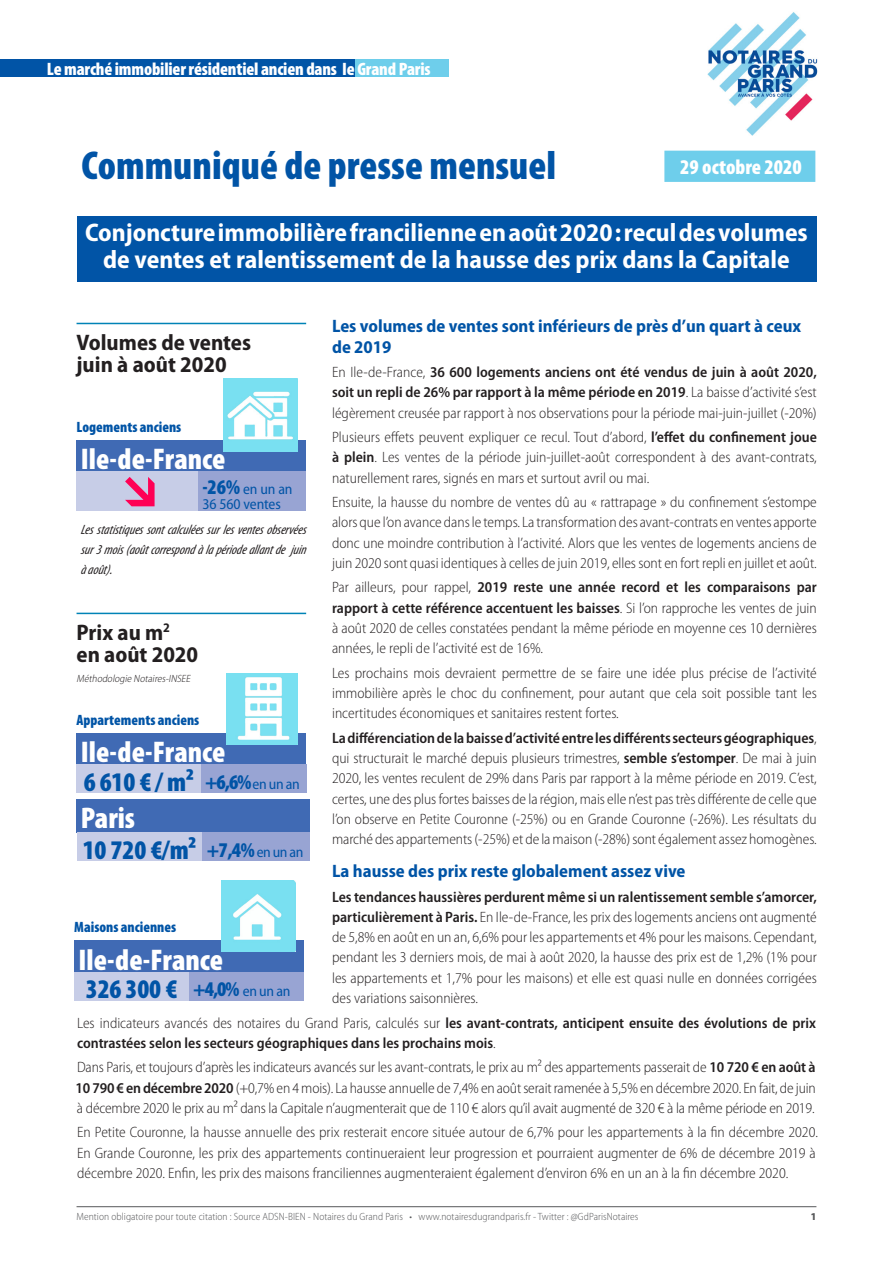
<style>
.page{position:relative;width:893px;height:1263px;background:#fff}
.page>*{position:absolute;margin:0;border:0;box-sizing:border-box;transform-origin:0 0}
.t1{font:900 condensed 40.5px "Myriad Pro";color:#0154a6}
.NOT_CI_Tableau_SCHEM{font:900 condensed 30px "Myriad Pro";color:#fff}
.NOT_CI_Tableau_SCHEM-2{font:900 condensed 27px "Myriad Pro";letter-spacing:-.005em;color:#0154a6}
.NOT_CI_Titre2_intro{font:700 semi-condensed 25.5px "Myriad Pro";color:#fff}
.NOT_CI_Titre2{font:700 semi-condensed 22.5px/22.5px "Myriad Pro";color:#231f20}
.t2{font:900 condensed 21px "Myriad Pro";color:#fff}
.NOT_CI_Titre2_bleu{font:700 semi-condensed 18px/20.2px "Myriad Pro";color:#0154a6}
.NOT_CI_Tetiere_suite{font:900 condensed 18px "Myriad Pro";letter-spacing:-.01em;color:#fff}
.NOT_CI_Titre2_bleu-2{font:300 semi-condensed 15px/20.2px "Myriad Pro";color:#231f20;text-align:justify}
.NOT_CI_Titre2_bleu-3{font:600 semi-condensed 15px/20.2px "Myriad Pro";color:#231f20}
.NOT_CI_Tableau_SCHEM-3{font:semi-condensed 15px "Myriad Pro";letter-spacing:-.015em;color:#0154a6}
.NOT_CI_Tableau_ID{font:900 condensed 15px "Myriad Pro";color:#0154a6}
.NOT_CI_Reference{font:italic condensed 13.5px/19.8px "Myriad Pro";color:#231f20;text-align:justify}
.NOT_CI_Pied_Page{font:300 semi-condensed 10.5px "Myriad Pro";letter-spacing:.005em;color:#57585a}
.NOT_CI_Reference_pet{font:italic 300 semi-condensed 10.5px "Myriad Pro";color:#231f20}
.NOT_CI_Pied_Page-2{font:900 semi-condensed 10.5px "Myriad Pro";color:#57585a}
.s1{font-weight:600}
.s2{font-weight:300}
.s3{font-weight:900;font-stretch:condensed;font-size:21px}
</style>
<div class="page">
<div style="left:0;top:60px;width:380px;height:17px;background:#0154a6"></div>
<img style="left:664px;top:12px;width:154px;height:139px">
<div style="left:355px;top:60px;width:94px;height:17px;background:#6eceeb"></div>
<hr style="left:77px;top:1206px;width:739px;height:1px;background:#57585a">
<div style="left:534px;top:63px;width:154px;height:18px;background:#fff"></div>
<div style="left:664px;top:151px;width:151px;height:31px;background:#6eceeb;border:2px solid #6eceeb"></div>
<div style="left:77px;top:216px;width:739px;height:66px;background:#0154a6"></div>
<div style="left:77px;top:733px;width:229px;height:31px;background:#406ab4"></div>
<div style="left:77px;top:764px;width:124px;height:29px;background:#c7cde7"></div>
<div style="left:201px;top:764px;width:105px;height:29px;background:#98a4d3"></div>
<img style="left:226px;top:673px;width:72px;height:71px">
<div style="left:77px;top:799px;width:233px;height:33px;background:#406ab4"></div>
<div style="left:77px;top:832px;width:125px;height:29px;background:#c7cde7"></div>
<div style="left:202px;top:832px;width:108px;height:29px;background:#98a4d3"></div>
<hr style="left:77px;top:613px;width:229px;height:1px;background:#0083b6">
<div style="left:77px;top:440px;width:229px;height:31px;background:#406ab4"></div>
<div style="left:77px;top:471px;width:121px;height:40px;background:#c7cde7"></div>
<div style="left:198px;top:471px;width:108px;height:40px;background:#98a4d3"></div>
<img style="left:223px;top:379px;width:75px;height:73px">
<hr style="left:77px;top:323px;width:229px;height:1px;background:#0083b6">
<svg style="left:125px;top:477px;width:30px;height:29px"></svg>
<div style="left:74px;top:941px;width:230px;height:31px;background:#406ab4"></div>
<div style="left:74px;top:972px;width:115px;height:28px;background:#c7cde7"></div>
<div style="left:189px;top:972px;width:115px;height:28px;background:#98a4d3"></div>
<img style="left:221px;top:881px;width:74px;height:70px">
<p class="NOT_CI_Tetiere_suite" style="left:47px;top:58px;width:385px">Le marché immobilier résidentiel ancien dans Ie Grand Paris</p>
<p class="t1" style="left:81px;top:139px;width:476px">Communiqué de presse mensuel</p>
<p class="NOT_CI_Titre2_intro" style="left:85px;top:216px;width:724px">Conjoncture immobilière francilienne en août 2020 : recul des volumes</p>
<p class="NOT_CI_Titre2_intro" style="left:103px;top:243px;width:688px">de ventes et ralentissement de la hausse des prix dans la Capitale</p>
<p class="t2" style="left:680px;top:153px;width:123px">29 octobre 2020</p>
<p class="NOT_CI_Titre2_bleu" style="left:332px;top:316px;width:471px">Les volumes de ventes sont inférieurs de près d’un quart à ceux de 2019</p>
<p class="NOT_CI_Titre2_bleu-2" style="left:332px;top:362px;width:486px">En Ile-de-France, <span class="s1">36 600 logements anciens ont été vendus de juin à août 2020, soit un repli de 26% par rapport à la même période en 2019</span>. La baisse d’activité s’est légèrement creusée par rapport à nos observations pour la période mai-juin-juillet (-20%)</p>
<p class="NOT_CI_Titre2_bleu-2" style="left:332px;top:427px;width:486px">Plusieurs effets peuvent expliquer ce recul. Tout d’abord, <span class="s1">l’effet du confinement joue à plein</span>. Les ventes de la période juin-juillet-août correspondent à des avant-contrats, naturellement rares, signés en mars et surtout avril ou mai.</p>
<p class="NOT_CI_Titre2_bleu-2" style="left:332px;top:492px;width:486px">Ensuite, la hausse du nombre de ventes dû au « rattrapage » du confinement s’estompe alors que l’on avance dans le temps. La transformation des avant-contrats en ventes apporte donc une moindre contribution à l’activité. Alors que les ventes de logements anciens de juin 2020 sont quasi identiques à celles de juin 2019, elles sont en fort repli en juillet et août.</p>
<p class="NOT_CI_Titre2_bleu-2" style="left:332px;top:577px;width:486px">Par ailleurs, pour rappel, <span class="s1">2019 reste une année record et les comparaisons par rapport à cette référence accentuent les baisses</span>. Si l’on rapproche les ventes de juin à août 2020 de celles constatées pendant la même période en moyenne ces 10 dernières années, le repli de l’activité est de 16%.</p>
<p class="NOT_CI_Titre2_bleu-2" style="left:332px;top:662px;width:486px">Les prochains mois devraient permettre de se faire une idée plus précise de l’activité immobilière après le choc du confinement, pour autant que cela soit possible tant les incertitudes économiques et sanitaires restent fortes.</p>
<p class="NOT_CI_Titre2_bleu-2" style="left:332px;top:727px;width:486px"><span class="s1">La différenciation de la baisse d’activité entre les différents secteurs géographiques</span>, qui structurait le marché depuis plusieurs trimestres, <span class="s1">semble s’estomper</span>. De mai à juin 2020, les ventes reculent de 29% dans Paris par rapport à la même période en 2019. C’est, certes, une des plus fortes baisses de la région, mais elle n’est pas très différente de celle que l’on observe en Petite Couronne (-25%) ou en Grande Couronne (-26%). Les résultats du marché des appartements (-25%) et de la maison (-28%) sont également assez homogènes.</p>
<p class="NOT_CI_Titre2_bleu" style="left:332px;top:860px;width:355px">La hausse des prix reste globalement assez vive</p>
<p class="NOT_CI_Titre2_bleu-2" style="left:332px;top:886px;width:486px"><span class="s1">Les tendances haussières perdurent même si un ralentissement semble s’amorcer, particulièrement à Paris.</span> En Ile-de-France, les prix des logements anciens ont augmenté de 5,8% en août en un an, 6,6% pour les appartements et 4% pour les maisons. Cependant, pendant les 3 derniers mois, de mai à août 2020, la hausse des prix est de 1,2% (1% pour les appartements et 1,7% pour les maisons) et elle est quasi nulle en données corrigées des variations saisonnières.</p>
<p class="NOT_CI_Titre2_bleu-3" style="left:77px;top:1012px;width:740px"><span class="s2">Les indicateurs avancés des notaires du Grand Paris, calculés sur</span> les avant-contrats, anticipent ensuite des évolutions de prix contrastées selon les secteurs géographiques dans les prochains mois<span class="s2">.</span></p>
<p class="NOT_CI_Titre2_bleu-2" style="left:76px;top:1057px;width:742px">Dans Paris, et toujours d’après les indicateurs avancés sur les avant-contrats, le prix au m² des appartements passerait de <span class="s1">10 720 € en août à 10 790 € en décembre 2020</span> (+0,7% en 4 mois). La hausse annuelle de 7,4% en août serait ramenée à 5,5% en décembre 2020. En fait, de juin à décembre 2020 le prix au m² dans la Capitale n’augmenterait que de 110 € alors qu’il avait augmenté de 320 € à la même période en 2019.</p>
<p class="NOT_CI_Titre2_bleu-2" style="left:77px;top:1122px;width:742px;text-align:left">En Petite Couronne, la hausse annuelle des prix resterait encore située autour de 6,7% pour les appartements à la fin décembre 2020.<br>En Grande Couronne, les prix des appartements continueraient leur progression et pourraient augmenter de 6% de décembre 2019 à décembre 2020. Enfin, les prix des maisons franciliennes augmenteraient également d’environ 6% en un an à la fin décembre 2020.</p>
<p class="NOT_CI_Titre2" style="left:77px;top:330px;width:176px">Volumes de ventes juin à août 2020</p>
<p class="NOT_CI_Tableau_ID" style="left:77px;top:417px;width:106px">Logements anciens</p>
<p class="NOT_CI_Tableau_SCHEM" style="left:81px;top:440px;width:146px">Ile-de-France</p>
<p class="NOT_CI_Tableau_SCHEM-3" style="left:203px;top:480px;width:92px"><span class="s3">-26%</span> en un an</p>
<p class="NOT_CI_Tableau_SCHEM-3" style="left:203px;top:495px;width:80px">36 560 ventes</p>
<p class="NOT_CI_Reference" style="left:81px;top:520px;width:230px">Lesstatistiquessontcalculéessurlesventesobservées sur3mois(aoûtcorresp ondàlap ériodeallantde juin àaoût).</p>
<p class="NOT_CI_Titre2" style="left:77px;top:620px;width:123px">Prix au m<sup>2 </sup>en août 2020</p>
<p class="NOT_CI_Reference_pet" style="left:77px;top:673px;width:117px">Méthodologie Notaires-INSEE</p>
<p class="NOT_CI_Tableau_ID" style="left:77px;top:710px;width:124px">Appartements anciens</p>
<p class="NOT_CI_Tableau_SCHEM" style="left:81px;top:733px;width:146px">Ile-de-France</p>
<p class="NOT_CI_Tableau_SCHEM-2" style="left:84px;top:765px;width:112px">6 610 € / m²</p>
<p class="NOT_CI_Tableau_SCHEM-3" style="left:205px;top:774px;width:96px"><span class="s3">+6,6%</span> en un an</p>
<p class="NOT_CI_Tableau_SCHEM" style="left:81px;top:799px;width:56px">Paris</p>
<p class="NOT_CI_Tableau_SCHEM-2" style="left:83px;top:833px;width:115px">10 720 €/m²</p>
<p class="NOT_CI_Tableau_SCHEM-3" style="left:207px;top:843px;width:98px"><span class="s3">+7,4%</span> en un an</p>
<p class="NOT_CI_Tableau_ID" style="left:74px;top:918px;width:104px">Maisons anciennes</p>
<p class="NOT_CI_Tableau_SCHEM" style="left:78px;top:940px;width:146px">Ile-de-France</p>
<p class="NOT_CI_Tableau_SCHEM-2" style="left:86px;top:972px;width:93px">326 300 €</p>
<p class="NOT_CI_Tableau_SCHEM-3" style="left:193px;top:982px;width:99px"><span class="s3">+4,0%</span> en un an</p>
<p class="NOT_CI_Pied_Page" style="left:77px;top:1210px;width:563px">Mention obligatoire pour toute citation : Source ADSN-BIEN - Notaires du Grand Paris • www.notairesdugrandparis.fr - Twitter : @GdParisNotaires</p>
<p class="NOT_CI_Pied_Page-2" style="left:811px;top:1209px;width:7px">1</p>
</div>
